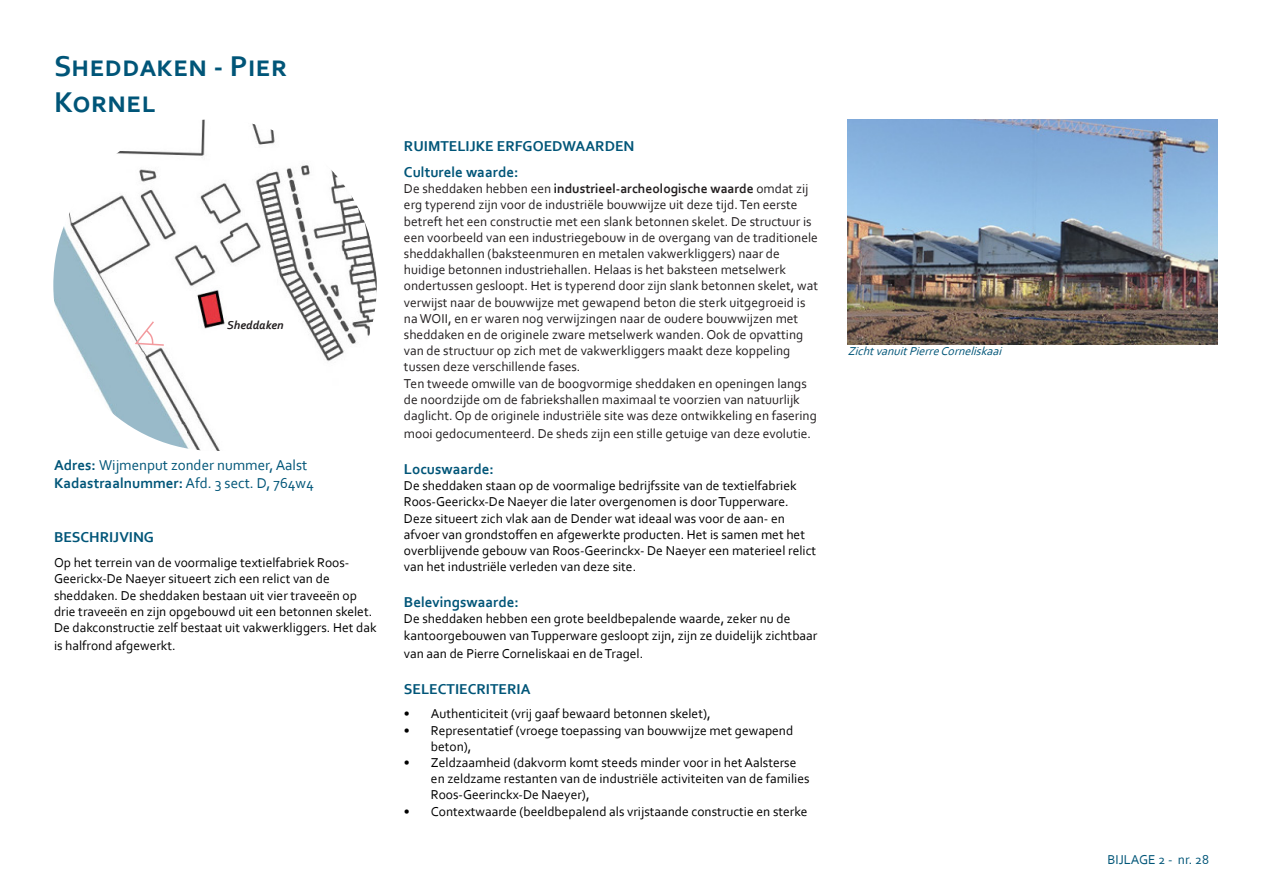
<style>
.page{position:relative;width:1263px;height:893px;background:#fff}
.page>*{position:absolute;margin:0;border:0;box-sizing:border-box;transform-origin:0 0}
.t1{font:700 30px/36px "Corbel";color:#005578}
.t2{font:700 15px "Corbel";color:#005578}
.t3{font:15px "Corbel";color:#005578}
.t4{font:13.5px/16.2px "Corbel";color:#000}
.t5{font:13.5px/16.2px "Corbel";color:#231f20}
.t6{font:13.5px "Corbel";color:#005578}
.t7{font:italic 12px "Corbel";color:#005578}
.t8{font:italic 700 12px "Corbel";color:#231f20}
.s1{font-weight:700}
.s2{font-weight:400}
</style>
<div class="page">
<img style="left:53px;top:119px;width:324px;height:332px">
<svg style="left:133px;top:320px;width:32px;height:27px"></svg>
<img style="left:848px;top:119px;width:369px;height:225px">
<p class="t1" style="left:54px;top:48px;width:235px">Sheddaken - Pier<br>Kornel</p>
<p class="t8" style="left:227px;top:318px;width:58px">Sheddaken</p>
<p class="t3" style="left:54px;top:456px;width:255px"><span class="s1">Adres:</span> Wijmenput zonder nummer, Aalst</p>
<p class="t2" style="left:54px;top:474px;width:262px">Kadastraalnummer: <span class="s2">Afd. 3 sect. D, 764w4</span></p>
<p class="t2" style="left:54px;top:528px;width:102px">BESCHRIJVING</p>
<p class="t4" style="left:54px;top:554px;width:324px">Op het terrein van de voormalige textielfabriek Roos-Geerickx-De Naeyer situeert zich een relict van de sheddaken. De sheddaken bestaan uit vier traveeën op drie traveeën en zijn opgebouwd uit een betonnen skelet.<br>De dakconstructie zelf bestaat uit vakwerkliggers. Het dak</p>
<p class="t4" style="left:54px;top:637px;width:123px">is halfrond afgewerkt.</p>
<p class="t2" style="left:404px;top:136px;width:232px">RUIMTELIJKE ERFGOEDWAARDEN</p>
<p class="t2" style="left:404px;top:163px;width:116px">Culturele waarde:</p>
<p class="t5" style="left:404px;top:180px;width:416px">De sheddaken hebben een <span class="s1">industrieel-archeologische waarde</span> omdat zij erg typerend zijn voor de industriële bouwwijze uit deze tijd. Ten eerste betreft het een constructie met een slank betonnen skelet. De structuur is een voorbeeld van een industriegebouw in de overgang van de traditionele sheddakhallen (baksteenmuren en metalen vakwerkliggers) naar de huidige betonnen industriehallen. Helaas is het baksteen metselwerk ondertussen gesloopt. Het is typerend door zijn slank betonnen skelet, wat verwijst naar de bouwwijze met gewapend beton die sterk uitgegroeid is na WOII, en er waren nog verwijzingen naar de oudere bouwwijzen met sheddaken en de originele zware metselwerk wanden. Ook de opvatting van de structuur op zich met de vakwerkliggers maakt deze koppeling tussen deze verschillende fases.</p>
<p class="t5" style="left:404px;top:375px;width:414px">Ten tweede omwille van de boogvormige sheddaken en openingen langs de noordzijde om de fabriekshallen maximaal te voorzien van natuurlijk daglicht. Op de originele industriële site was deze ontwikkeling en fasering</p>
<p class="t5" style="left:404px;top:425px;width:409px">mooi gedocumenteerd. De sheds zijn een stille getuige van deze evolutie.</p>
<p class="t2" style="left:404px;top:460px;width:91px">Locuswaarde:</p>
<p class="t4" style="left:404px;top:477px;width:414px">De sheddaken staan op de voormalige bedrijfssite van de textielfabriek Roos-Geerickx-De Naeyer die later overgenomen is door Tupperware.<br>Deze situeert zich vlak aan de Dender wat ideaal was voor de aan- en afvoer van grondstoffen en afgewerkte producten. Het is samen met het overblijvende gebouw van Roos-Geerinckx- De Naeyer een materieel relict van het industriële verleden van deze site.</p>
<p class="t2" style="left:404px;top:593px;width:116px">Belevingswaarde:</p>
<p class="t4" style="left:404px;top:611px;width:415px">De sheddaken hebben een grote beeldbepalende waarde, zeker nu de kantoorgebouwen van Tupperware gesloopt zijn, zijn ze duidelijk zichtbaar</p>
<p class="t4" style="left:404px;top:645px;width:241px">van aan de Pierre Corneliskaai en de Tragel.</p>
<p class="t2" style="left:404px;top:679px;width:128px">SELECTIECRITERIA</p>
<p class="t4" style="left:404px;top:705px;width:308px">• Authenticiteit (vrij gaaf bewaard betonnen skelet),</p>
<p class="t4" style="left:431px;top:722px;width:364px;text-indent:-27px">• Representatief (vroege toepassing van bouwwijze met gewapend beton),</p>
<p class="t4" style="left:431px;top:754px;width:380px;text-indent:-27px">• Zeldzaamheid (dakvorm komt steeds minder voor in het Aalsterse en zeldzame restanten van de industriële activiteiten van de families<br>Roos-Geerinckx-De Naeyer),</p>
<p class="t4" style="left:404px;top:803px;width:405px">• Contextwaarde (beeldbepalend als vrijstaande constructie en sterke</p>
<p class="t7" style="left:848px;top:343px;width:159px">ZichtvanuitPierreCorneliskaai</p>
<p class="t6" style="left:1107px;top:851px;width:103px">BIJLAGE 2 - nr. 28</p>
</div>
